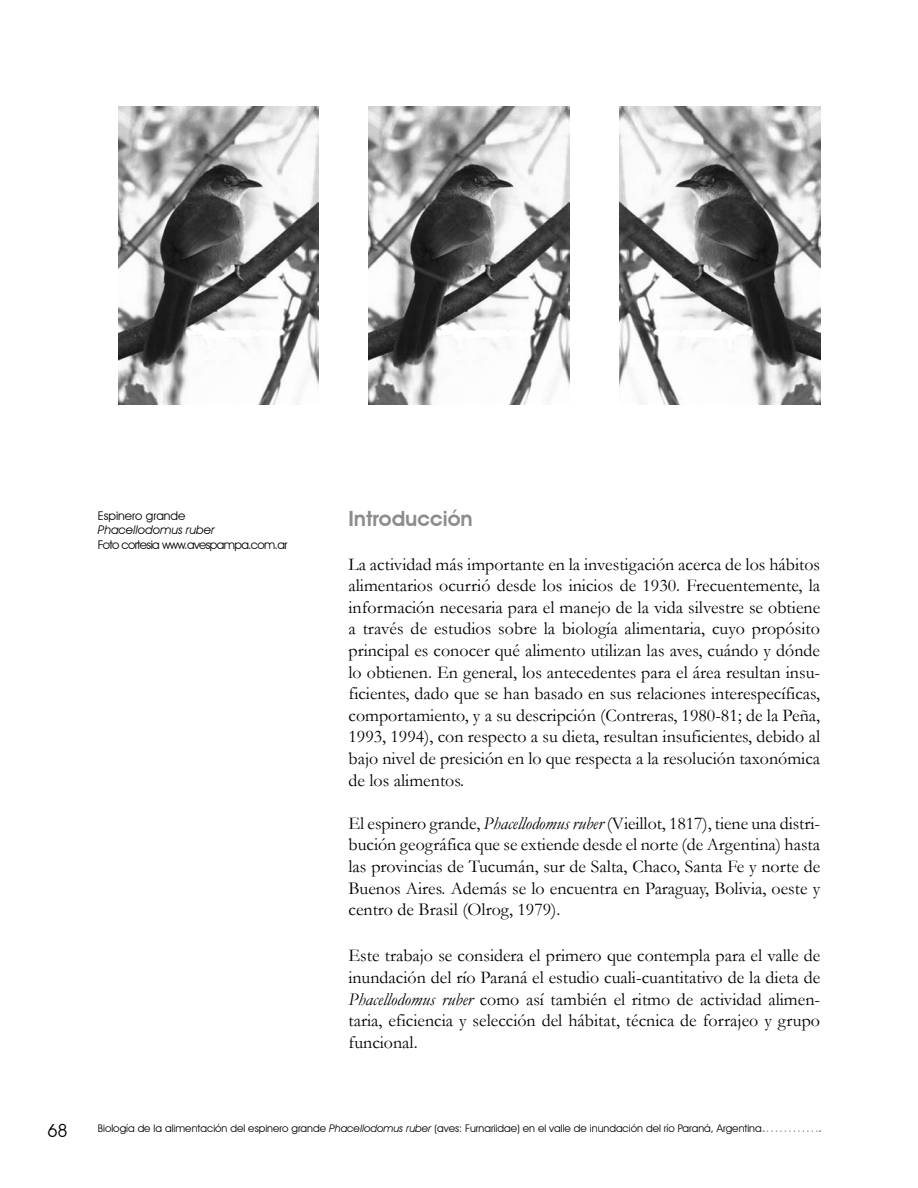
<style>
.page{position:relative;width:918px;height:1188px;background:#fff}
.page>*{position:absolute;margin:0;border:0;box-sizing:border-box;transform-origin:0 0}
.t1{font:600 21px "Avant Garde IT Cby BT";color:#8a8c8e}
.t2{font:18px/21.6px "Garamond";color:#000;text-align:justify}
.t3{font:18px "Avant Garde IT Cby BT";color:#000}
.t4{font:12px "Avant Garde IT Cby BT";letter-spacing:-.05em;color:#000}
.t5{font:italic 12px "Avant Garde IT Cby BT";color:#000}
.t6{font:12px "Avant Garde IT Cby BT";color:#000}
.t7{font:10.5px "Avant Garde IT Cby BT";color:#000}
.s1{font-style:italic}
</style>
<div class="page">
<svg style="left:763px;top:1130px;width:57px;height:2px"></svg>
<img style="left:118px;top:106px;width:201px;height:298px">
<img style="left:369px;top:106px;width:200px;height:298px">
<img style="left:620px;top:106px;width:200px;height:298px">
<p class="t6" style="left:98px;top:508px;width:89px">Espinero grande</p>
<p class="t5" style="left:98px;top:523px;width:118px">Phacellodomus ruber</p>
<p class="t4" style="left:98px;top:537px;width:191px">Foto cortesia www.avespampa.com.ar</p>
<p class="t1" style="left:349px;top:506px;width:126px">Introducción</p>
<p class="t2" style="left:349px;top:553px;width:473px">La actividad más importante en la investigación acerca de los hábitos alimentarios ocurrió desde los inicios de 1930. Frecuentemente, la información necesaria para el manejo de la vida silvestre se obtiene a través de estudios sobre la biología alimentaria, cuyo propósito principal es conocer qué alimento utilizan las aves, cuándo y dónde lo obtienen. En general, los antecedentes para el área resultan insu&shy;ficientes, dado que se han basado en sus relaciones interespecíficas, comportamiento, y a su descripción (Contreras, 1980-81; de la Peña, 1993, 1994), con respecto a su dieta, resultan insuficientes, debido al bajo nivel de presición en lo que respecta a la resolución taxonómica de los alimentos.</p>
<p class="t2" style="left:349px;top:812px;width:473px">El espinero grande, <span class="s1">Phacellodomus ruber</span> (Vieillot, 1817), tiene una distri&shy;bución geográfica que se extiende desde el norte (de Argentina) hasta las provincias de Tucumán, sur de Salta, Chaco, Santa Fe y norte de Buenos Aires. Además se lo encuentra en Paraguay, Bolivia, oeste y centro de Brasil (Olrog, 1979).</p>
<p class="t2" style="left:349px;top:945px;width:473px">Este trabajo se considera el primero que contempla para el valle de inundación del río Paraná el estudio cuali-cuantitativo de la dieta de <span class="s1">Phacellodomus ruber</span> como así también el ritmo de actividad alimen&shy;taria, eficiencia y selección del hábitat, técnica de forrajeo y grupo funcional.</p>
<p class="t3" style="left:47px;top:1120px;width:22px">68</p>
<p class="t7" style="left:98px;top:1122px;width:665px">Biología de la alimentación del espinero grande <span class="s1">Phacellodomus ruber</span> (aves: Furnariidae) en el valle de inundación del río Paraná, Argentina</p>
</div>
